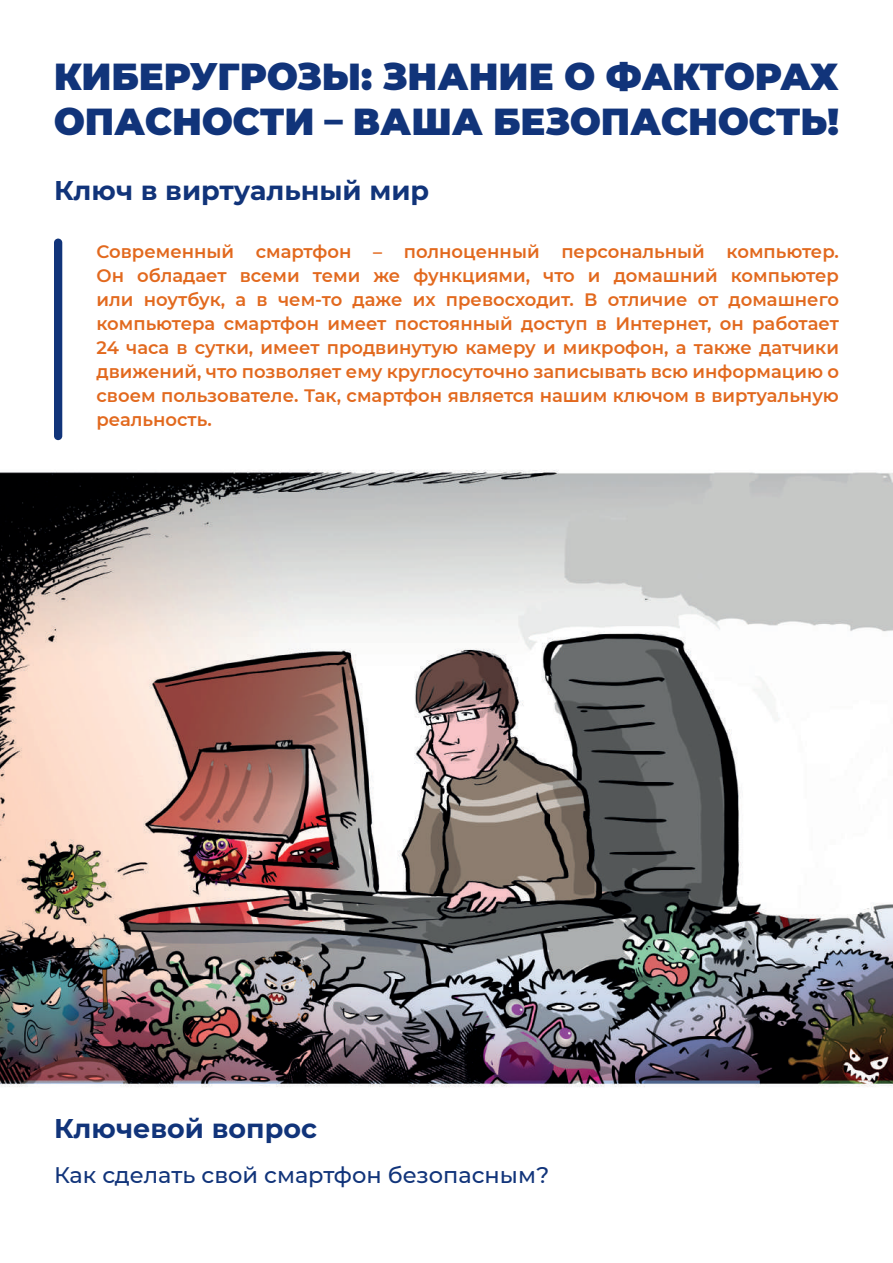
<style>
.page{position:relative;width:893px;height:1263px;background:#fff}
.page>*{position:absolute;margin:0;border:0;box-sizing:border-box;transform-origin:0 0}
.t1{font:900 37.5px/45px "Montserrat";color:#11347a}
.t2{font:700 27px "Montserrat";color:#11347a}
.t3{font:500 22.5px "Montserrat";color:#11347a}
.t4{font:600 18px/24px "Montserrat";color:#e2691e;text-align:justify}
</style>
<div class="page">
<div style="left:54px;top:239px;width:8px;height:201px;background:#11347a;border-radius:4px"></div>
<img style="left:0;top:470px;width:893px;height:617px">
<h1 class="t1" style="left:54px;top:52px;width:786px">КИБЕРУГРОЗЫ: ЗНАНИЕ О ФАКТОРАХ<br>ОПАСНОСТИ – ВАША БЕЗОПАСНОСТЬ!</h1>
<h2 class="t2" style="left:54px;top:171px;width:377px">Ключ в виртуальный мир</h2>
<p class="t4" style="left:97px;top:239px;width:744px">Современный смартфон – полноценный персональный компьютер.<br>Он обладает всеми теми же функциями, что и домашний компьютер или ноутбук, а в чем-то даже их превосходит. В отличие от домашнего компьютера смартфон имеет постоянный доступ в Интернет, он работает 24 часа в сутки, имеет продвинутую камеру и микрофон, а также датчики движений, что позволяет ему круглосуточно записывать всю информацию о своем пользователе. Так, смартфон является нашим ключом в виртуальную реальность.</p>
<h2 class="t2" style="left:54px;top:1109px;width:265px">Ключевой вопрос</h2>
<p class="t3" style="left:54px;top:1159px;width:497px">Как сделать свой смартфон безопасным?</p>
</div>
